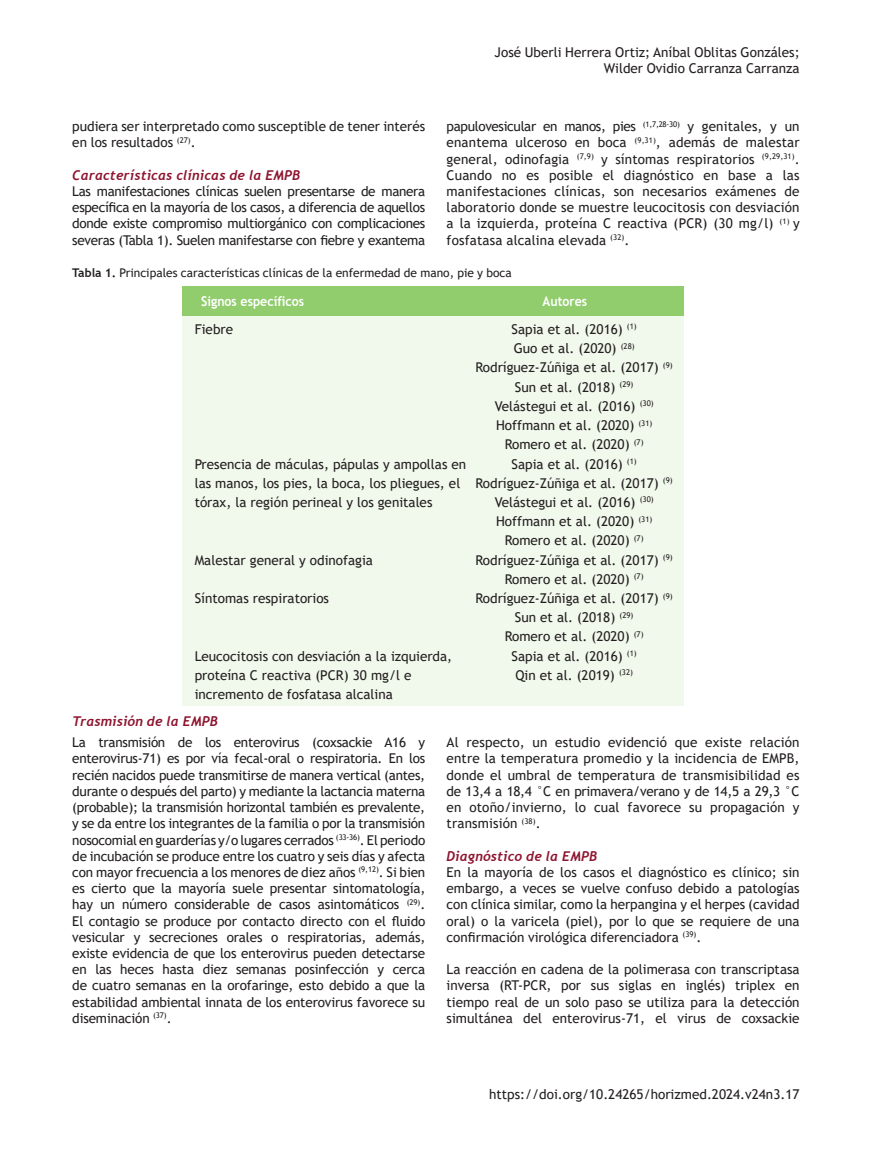
<style>
.page{position:relative;width:872px;height:1149px;background:#fff}
.page>*{position:absolute;margin:0;border:0;box-sizing:border-box;transform-origin:0 0}
.TEXTO_PRINCIPAL_HORIZONTE{font:13.5px/16.2px "Trebuchet MS";color:#231f20;text-align:justify}
.ENCABEZADO_AUTOR{font:13.5px/16.2px "Trebuchet MS";color:#231f20;text-align:right}
.SUBTITULO_minusculas_cursivas{font:italic 700 13.5px "Trebuchet";letter-spacing:.01em;color:#8e142f}
.t1{font:700 13.5px "Trebuchet MS";color:#fff;scale:.91 1}
.LEYENDAS_cuadros{font:12px "Trebuchet MS";color:#231f20}
.s1{font-weight:700}
</style>
<div class="page">
<div style="left:182px;top:286px;width:501px;height:419px;background:#f1f8ec"></div>
<div style="left:182px;top:286px;width:501px;height:30px;background:#91cd6d"></div>
<p class="TEXTO_PRINCIPAL_HORIZONTE" style="left:72px;top:118px;width:354px">pudiera ser interpretado como susceptible de tener interés en los resultados <sup>(27)</sup>.</p>
<p class="SUBTITULO_minusculas_cursivas" style="left:72px;top:166px;width:229px">Características clínicas de la EMPB</p>
<p class="TEXTO_PRINCIPAL_HORIZONTE" style="left:72px;top:183px;width:354px">Las manifestaciones clínicas suelen presentarse de manera específica en la mayoría de los casos, a diferencia de aquellos donde existe compromiso multiorgánico con complicaciones severas (Tabla 1). Suelen manifestarse con fiebre y exantema</p>
<p class="ENCABEZADO_AUTOR" style="left:494px;top:44px;width:306px">José Uberli Herrera Ortiz; Aníbal Oblitas Gonzáles;<br>Wilder Ovidio Carranza Carranza</p>
<p class="TEXTO_PRINCIPAL_HORIZONTE" style="left:446px;top:118px;width:354px">papulovesicular en manos, pies <sup>(1,7,28-30)</sup> y genitales, y un enantema ulceroso en boca <sup>(9,31)</sup>, además de malestar general, odinofagia <sup>(7,9)</sup> y síntomas respiratorios <sup>(9,29,31)</sup>.<br>Cuando no es posible el diagnóstico en base a las manifestaciones clínicas, son necesarios exámenes de laboratorio donde se muestre leucocitosis con desviación a la izquierda, proteína C reactiva (PCR) (30 mg/l) <sup>(1)</sup> y fosfatasa alcalina elevada <sup>(32)</sup>.</p>
<p class="LEYENDAS_cuadros" style="left:72px;top:265px;width:441px"><span class="s1">Tabla 1.</span> Principales características clínicas de la enfermedad de mano, pie y boca</p>
<p class="t1" style="left:201px;top:292px;width:115px">Signos específicos</p>
<p class="t1" style="left:542px;top:292px;width:51px">Autores</p>
<p class="TEXTO_PRINCIPAL_HORIZONTE" style="left:195px;top:321px;width:40px">Fiebre</p>
<p class="TEXTO_PRINCIPAL_HORIZONTE" style="left:195px;top:454px;width:273px;line-height:19.2px;text-align:left">Presencia de máculas, pápulas y ampollas en las manos, los pies, la boca, los pliegues, el tórax, la región perineal y los genitales</p>
<p class="TEXTO_PRINCIPAL_HORIZONTE" style="left:195px;top:551px;width:180px">Malestar general y odinofagia</p>
<p class="TEXTO_PRINCIPAL_HORIZONTE" style="left:195px;top:590px;width:136px">Síntomas respiratorios</p>
<p class="TEXTO_PRINCIPAL_HORIZONTE" style="left:195px;top:646px;width:259px;line-height:19.2px;text-align:left">Leucocitosis con desviación a la izquierda, proteína C reactiva (PCR) 30 mg/l e incremento de fosfatasa alcalina</p>
<p class="TEXTO_PRINCIPAL_HORIZONTE" style="left:475px;top:319px;width:199px;line-height:19.2px;text-align:center">Sapia et al. (2016) <sup>(1)<br></sup>Guo et al. (2020) <sup>(28)<br></sup>Rodríguez-Zúñiga et al. (2017) <sup>(9)<br></sup>Sun et al. (2018) <sup>(29)<br></sup>Velástegui et al. (2016) <sup>(30)<br></sup>Hoffmann et al. (2020) <sup>(31)<br></sup>Romero et al. (2020) <sup>(7)<br></sup>Sapia et al. (2016) <sup>(1)<br></sup>Rodríguez-Zúñiga et al. (2017) <sup>(9)<br></sup>Velástegui et al. (2016) <sup>(30)<br></sup>Hoffmann et al. (2020) <sup>(31)<br></sup>Romero et al. (2020) <sup>(7)<br></sup>Rodríguez-Zúñiga et al. (2017) <sup>(9)<br></sup>Romero et al. (2020) <sup>(7)<br></sup>Rodríguez-Zúñiga et al. (2017) <sup>(9)<br></sup>Sun et al. (2018) <sup>(29)<br></sup>Romero et al. (2020) <sup>(7)<br></sup>Sapia et al. (2016) <sup>(1)<br></sup>Qin et al. (2019) <sup>(32)</sup></p>
<p class="SUBTITULO_minusculas_cursivas" style="left:72px;top:712px;width:147px">Trasmisión de la EMPB</p>
<p class="TEXTO_PRINCIPAL_HORIZONTE" style="left:72px;top:734px;width:354px">La transmisión de los enterovirus (coxsackie A16 y enterovirus-71) es por vía fecal-oral o respiratoria. En los recién nacidos puede transmitirse de manera vertical (antes, durante o después del parto) y mediante la lactancia materna (probable); la transmisión horizontal también es prevalente, y se da entre los integrantes de la familia o por la transmisión nosocomial en guarderías y/o lugares cerrados <sup>(33-36)</sup>. El periodo de incubación se produce entre los cuatro y seis días y afecta con mayor frecuencia a los menores de diez años <sup>(9,12)</sup>. Si bien es cierto que la mayoría suele presentar sintomatología, hay un número considerable de casos asintomáticos <sup>(29)</sup>.<br>El contagio se produce por contacto directo con el fluido vesicular y secreciones orales o respiratorias, además, existe evidencia de que los enterovirus pueden detectarse en las heces hasta diez semanas posinfección y cerca de cuatro semanas en la orofaringe, esto debido a que la estabilidad ambiental innata de los enterovirus favorece su diseminación <sup>(37)</sup>.</p>
<p class="TEXTO_PRINCIPAL_HORIZONTE" style="left:446px;top:734px;width:354px">Al respecto, un estudio evidenció que existe relación entre la temperatura promedio y la incidencia de EMPB, donde el umbral de temperatura de transmisibilidad es de 13,4 a 18,4 °C en primavera/verano y de 14,5 a 29,3 °C en otoño/invierno, lo cual favorece su propagación y transmisión <sup>(38)</sup>.</p>
<p class="SUBTITULO_minusculas_cursivas" style="left:446px;top:847px;width:152px">Diagnóstico de la EMPB</p>
<p class="TEXTO_PRINCIPAL_HORIZONTE" style="left:446px;top:863px;width:354px">En la mayoría de los casos el diagnóstico es clínico; sin embargo, a veces se vuelve confuso debido a patologías con clínica similar, como la herpangina y el herpes (cavidad oral) o la varicela (piel), por lo que se requiere de una confirmación virológica diferenciadora <sup>(39)</sup>.</p>
<p class="TEXTO_PRINCIPAL_HORIZONTE" style="left:446px;top:960px;width:354px">La reacción en cadena de la polimerasa con transcriptasa inversa (RT-PCR, por sus siglas en inglés) triplex en tiempo real de un solo paso se utiliza para la detección simultánea del enterovirus-71, el virus de coxsackie</p>
<p class="TEXTO_PRINCIPAL_HORIZONTE" style="left:489px;top:1085px;width:312px">https://doi.org/10.24265/horizmed.2024.v24n3.17</p>
</div>
